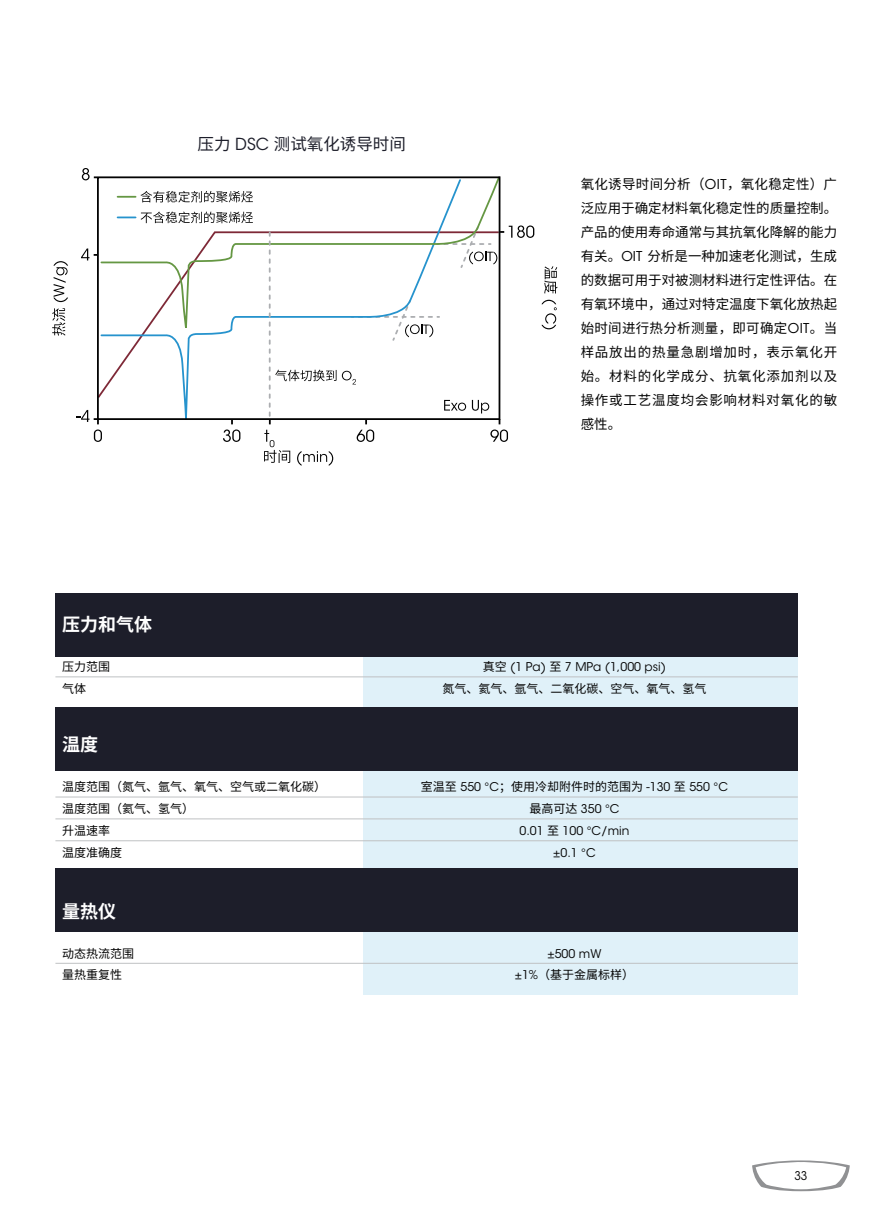
<style>
.page{position:relative;width:893px;height:1212px;background:#fff}
.page>*{position:absolute;margin:0;border:0;box-sizing:border-box;transform-origin:0 0}
.t1{font:700 18px "Source Han Sans CN";color:#fff}
.t2{font:16.5px "Source Han Sans CN";color:#1d1e2a}
.t3{font:13.5px/24px "Source Han Sans CN";letter-spacing:.06em;color:#030303;text-align:justify}
.t4{font:12px "Source Han Sans CN";color:#030303}
.t5{font:12px "ITC Avant Garde Std";color:#030303}
.t6{font:12px "ITC Avant Garde Std";color:#030303;scale:.95 1}
.s1{font-family:"ITC Avant Garde Std"}
.s2{font-family:"Source Han Sans CN"}
</style>
<div class="page">
<svg style="left:752px;top:1160px;width:98px;height:31px"></svg>
<div style="left:363px;top:625px;width:435px;height:370px;background:#e0f1f9"></div>
<svg style="left:100px;top:176px;width:401px;height:234px"></svg>
<hr style="left:98px;top:418px;width:401px;height:2px;background:#030303">
<hr style="left:98px;top:176px;width:401px;height:2px;background:#030303">
<hr style="left:97px;top:177px;width:2px;height:242px;background:#030303">
<svg style="left:81px;top:248px;width:16px;height:12px"></svg>
<svg style="left:82px;top:168px;width:16px;height:12px"></svg>
<svg style="left:76px;top:410px;width:26px;height:32px"></svg>
<svg style="left:223px;top:420px;width:17px;height:22px"></svg>
<svg style="left:52px;top:308px;width:13px;height:28px"></svg>
<svg style="left:53px;top:261px;width:15px;height:41px"></svg>
<svg style="left:544px;top:266px;width:13px;height:28px"></svg>
<svg style="left:541px;top:300px;width:16px;height:29px"></svg>
<svg style="left:264px;top:225px;width:270px;height:241px"></svg>
<hr style="left:499px;top:176px;width:1px;height:244px;background:#030303">
<svg style="left:118px;top:191px;width:135px;height:12px"></svg>
<svg style="left:118px;top:212px;width:135px;height:11px"></svg>
<div style="left:55px;top:593px;width:743px;height:63px;background:#1d1e2a"></div>
<div style="left:55px;top:869px;width:743px;height:63px;background:#1d1e2a"></div>
<div style="left:55px;top:708px;width:743px;height:63px;background:#1d1e2a"></div>
<hr style="left:55px;top:676px;width:743px;height:1px;background:#bfc1c3">
<hr style="left:55px;top:797px;width:743px;height:1px;background:#bfc1c3">
<hr style="left:55px;top:818px;width:743px;height:1px;background:#bfc1c3">
<hr style="left:55px;top:840px;width:743px;height:1px;background:#bfc1c3">
<hr style="left:55px;top:963px;width:743px;height:1px;background:#bfc1c3">
<p class="t2" style="left:198px;top:134px;width:210px">压力 <span class="s1">DSC</span> 测试氧化诱导时间</p>
<p class="t3" style="left:581px;top:173px;width:258px">氧化诱导时间分析（<span class="s1">OIT</span>，氧化稳定性）广泛应用于确定材料氧化稳定性的质量控制。产品的使用寿命通常与其抗氧化降解的能力有关。<span class="s1">OIT</span> 分析是一种加速老化测试，生成的数据可用于对被测材料进行定性评估。在有氧环境中，通过对特定温度下氧化放热起始时间进行热分析测量，即可确定<span class="s1">OIT</span>。当样品放出的热量急剧增加时，表示氧化开始。材料的化学成分、抗氧化添加剂以及操作或工艺温度均会影响材料对氧化的敏感性。</p>
<h1 class="t1" style="left:62px;top:615px;width:91px">压力和气体</h1>
<p class="t4" style="left:62px;top:660px;width:49px">压力范围</p>
<p class="t5" style="left:483px;top:659px;width:185px"><span class="s2">真空</span> (1 Pa) <span class="s2">至</span> 7 MPa (1,000 psi)</p>
<p class="t4" style="left:62px;top:682px;width:25px">气体</p>
<p class="t4" style="left:442px;top:682px;width:265px">氮气、氦气、氩气、二氧化碳、空气、氧气、氢气</p>
<h1 class="t1" style="left:62px;top:735px;width:37px">温度</h1>
<p class="t4" style="left:62px;top:780px;width:265px">温度范围（氮气、氩气、氧气、空气或二氧化碳）</p>
<p class="t4" style="left:421px;top:780px;width:309px">室温至 <span class="s1">550 °C</span>；使用冷却附件时的范围为 <span class="s1">-130</span> 至 <span class="s1">550 °C</span></p>
<p class="t4" style="left:62px;top:802px;width:133px">温度范围（氦气、氢气）</p>
<p class="t5" style="left:529px;top:801px;width:92px"><span class="s2">最高可达</span> 350 °C</p>
<p class="t4" style="left:62px;top:824px;width:49px">升温速率</p>
<p class="t5" style="left:519px;top:823px;width:111px">0.01 <span class="s2">至</span> 100 °C/min</p>
<p class="t4" style="left:62px;top:846px;width:61px">温度准确度</p>
<p class="t5" style="left:553px;top:845px;width:44px">±0.1 °C</p>
<h1 class="t1" style="left:62px;top:901px;width:55px">量热仪</h1>
<p class="t4" style="left:62px;top:946px;width:73px">动态热流范围</p>
<p class="t5" style="left:547px;top:946px;width:55px">±500 mW</p>
<p class="t4" style="left:62px;top:968px;width:61px">量热重复性</p>
<p class="t4" style="left:515px;top:968px;width:121px"><span class="s1">±1%</span>（基于金属标样）</p>
<p class="t6" style="left:794px;top:1168px;width:15px">33</p>
</div>
